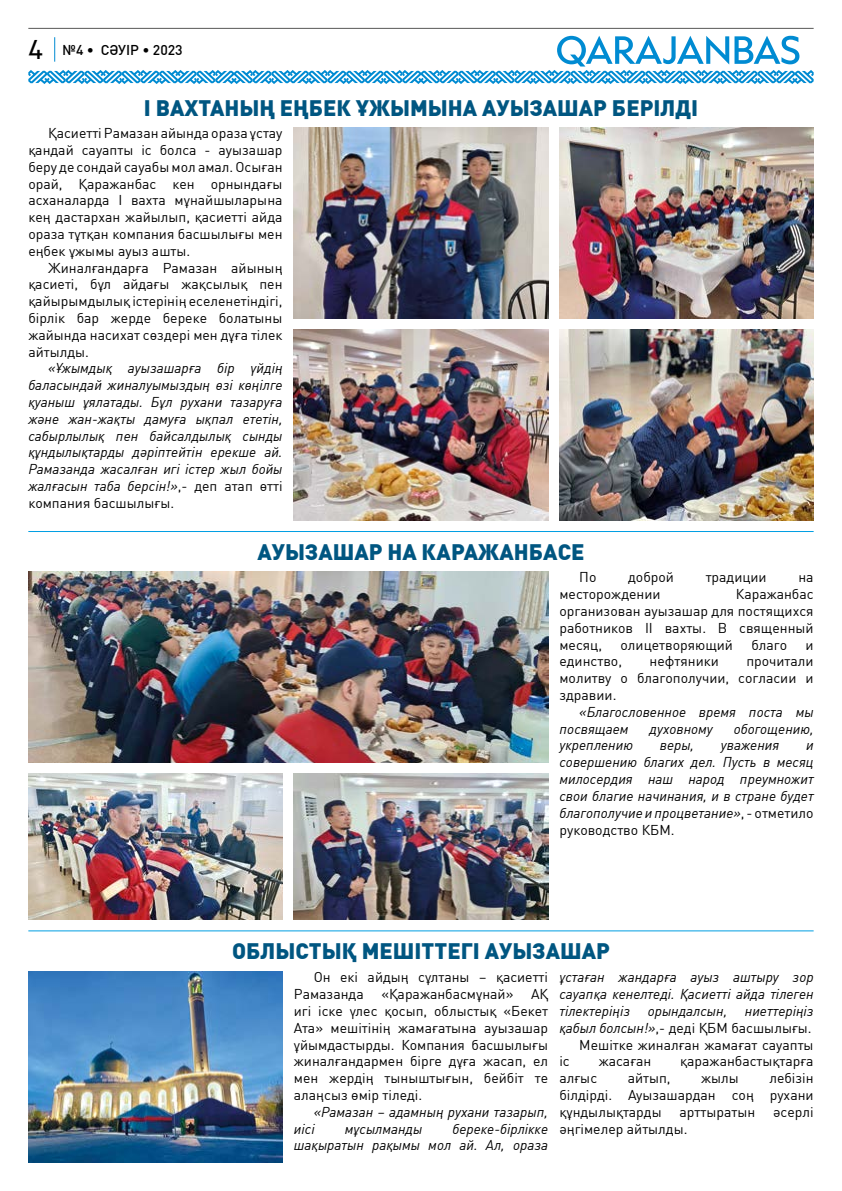
<style>
.page{position:relative;width:842px;height:1191px;background:#fff}
.page>*{position:absolute;margin:0;border:0;box-sizing:border-box;transform-origin:0 0}
.t1{font:900 22px "FF Din Pro";color:#005681}
.t2{font:14px/16.8px "FF Din Pro";color:#000;text-align:justify}
.t3{font:italic 14px/16.8px "FF Din Pro";color:#000;text-align:justify}
.t4{font:500 14px "FF Din Pro";color:#000}
.s1{font-family:"Capitana";font-weight:400;font-size:23px}
.s2{font-style:normal}
.s3{font-style:italic}
</style>
<div class="page">
<hr style="left:28px;top:28px;width:786px;height:1px;background:#575756">
<svg style="left:28px;top:36px;width:786px;height:48px"></svg>
<img style="left:294px;top:127px;width:254px;height:191px">
<img style="left:559px;top:127px;width:255px;height:191px">
<img style="left:294px;top:329px;width:254px;height:191px">
<img style="left:559px;top:329px;width:255px;height:191px">
<img style="left:28px;top:572px;width:520px;height:190px">
<img style="left:294px;top:773px;width:254px;height:146px">
<img style="left:28px;top:773px;width:255px;height:146px">
<hr style="left:28px;top:531px;width:786px;height:1px;background:#009fe3">
<hr style="left:28px;top:930px;width:786px;height:1px;background:#009fe3">
<img style="left:28px;top:971px;width:255px;height:191px">
<p class="t4" style="left:28px;top:38px;width:156px"><span class="s1">4</span> №4 • СӘУІР • 2023</p>
<h1 class="t1" style="left:144px;top:89px;width:556px">І ВАХТАНЫҢ ЕҢБЕК ҰЖЫМЫНА АУЫЗАШАР БЕРІЛДІ</h1>
<p class="t2" style="left:28px;top:123px;width:256px;text-indent:20px">Қасиетті Рамазан айында ораза ұстау қандай сауапты іс болса - ауызашар беру де сондай сауабы мол амал. Осыған орай, Қаражанбас кен орнындағы асханаларда І вахта мұнайшыларына кең дастархан жайылып, қасиетті айда ораза тұтқан компания басшылығы мен еңбек ұжымы ауыз ашты.</p>
<p class="t2" style="left:28px;top:258px;width:256px;text-indent:20px">Жиналғандарға Рамазан айының қасиеті, бұл айдағы жақсылық пен қайырымдылық істерінің еселенетіндігі, бірлік бар жерде береке болатыны жайында насихат сөздері мен дұға тілек айтылды.</p>
<p class="t3" style="left:28px;top:358px;width:256px;text-indent:20px">«Ұжымдық ауызашарға бір үйдің баласындай жиналуымыздың өзі көңілге қуаныш ұялатады. Бұл рухани тазаруға және жан-жақты дамуға ықпал ететін, сабырлылық пен байсалдылық сынды құндылықтарды дәріптейтін ерекше ай.<br>Рамазанда жасалған игі істер жыл бойы жалғасын таба берсін!»<span class="s2">,- деп атап өтті компания басшылығы.</span></p>
<h1 class="t1" style="left:257px;top:533px;width:328px">АУЫЗАШАР НА КАРАЖАНБАСЕ</h1>
<p class="t2" style="left:579px;top:567px;width:19px">По</p>
<p class="t2" style="left:628px;top:567px;width:47px">доброй</p>
<p class="t2" style="left:706px;top:567px;width:63px">традиции</p>
<p class="t2" style="left:798px;top:567px;width:17px">на</p>
<p class="t2" style="left:559px;top:584px;width:103px">месторождении</p>
<p class="t2" style="left:559px;top:584px;width:256px;text-indent:176px">Каражанбас организован ауызашар для постящихся работников ІІ вахты. В священный месяц,</p>
<p class="t2" style="left:620px;top:635px;width:114px">олицетворяющий</p>
<p class="t2" style="left:751px;top:635px;width:37px">благо</p>
<p class="t2" style="left:805px;top:635px;width:10px">и</p>
<p class="t2" style="left:559px;top:651px;width:64px">единство,</p>
<p class="t2" style="left:650px;top:651px;width:71px">нефтяники</p>
<p class="t2" style="left:559px;top:651px;width:256px;text-indent:187px">прочитали молитву о благополучии, согласии и здравии.</p>
<p class="t3" style="left:559px;top:702px;width:256px;text-indent:20px">«Благословенное время поста мы посвящаем</p>
<p class="t3" style="left:650px;top:719px;width:65px">духовному</p>
<p class="t3" style="left:734px;top:719px;width:81px">обогощению,</p>
<p class="t3" style="left:559px;top:735px;width:75px">укреплению</p>
<p class="t3" style="left:660px;top:735px;width:36px">веры,</p>
<p class="t3" style="left:721px;top:735px;width:60px">уважения</p>
<p class="t3" style="left:559px;top:735px;width:256px;text-indent:247px">и совершению благих дел. Пусть в месяц милосердия наш народ преумножит свои благие начинания, и в стране будет благополучие и процветание»<span class="s2">, - отметило руководство КБМ.</span></p>
<h1 class="t1" style="left:232px;top:932px;width:379px">ОБЛЫСТЫҚ МЕШІТТЕГІ АУЫЗАШАР</h1>
<p class="t2" style="left:294px;top:967px;width:256px;text-indent:20px">Он екі айдың сұлтаны – қасиетті<br>Рамазанда</p>
<p class="t2" style="left:381px;top:984px;width:134px">«Қаражанбасмұнай»</p>
<p class="t2" style="left:294px;top:984px;width:256px;text-indent:237px">АҚ игі іске үлес қосып, облыстық «Бекет Ата» мешітінің жамағатына ауызашар ұйымдастырды. Компания басшылығы жиналғандармен бірге дұға жасап, ел мен жердің тыныштығын, бейбіт те алаңсыз өмір тіледі.</p>
<p class="t3" style="left:294px;top:1102px;width:256px;text-indent:20px">«Рамазан – адамның рухани тазарып, иісі</p>
<p class="t3" style="left:294px;top:1118px;width:256px;text-align:right">береке-бірлікке<br>шақыратын рақымы мол ай. Ал, ораза</p>
<p class="t3" style="left:345px;top:1118px;width:79px">мұсылманды</p>
<p class="t3" style="left:559px;top:967px;width:256px">ұстаған жандарға ауыз аштыру зор сауапқа кенелтеді. Қасиетті айда тілеген тілектеріңіз</p>
<p class="t3" style="left:648px;top:1001px;width:81px">орындалсын,</p>
<p class="t3" style="left:745px;top:1001px;width:70px">ниеттеріңіз</p>
<p class="t2" style="left:559px;top:1018px;width:254px"><span class="s3">қабыл болсын!»</span>,- деді ҚБМ басшылығы.</p>
<p class="t2" style="left:579px;top:1034px;width:236px">Мешітке жиналған жамағат сауапты</p>
<p class="t2" style="left:559px;top:1051px;width:12px">іс</p>
<p class="t2" style="left:599px;top:1051px;width:54px">жасаған</p>
<p class="t2" style="left:680px;top:1051px;width:135px">қаражанбастықтарға</p>
<p class="t2" style="left:559px;top:1068px;width:39px">алғыс</p>
<p class="t2" style="left:628px;top:1068px;width:44px">айтып,</p>
<p class="t2" style="left:701px;top:1068px;width:39px">жылы</p>
<p class="t2" style="left:559px;top:1068px;width:256px;text-indent:210px">лебізін білдірді. Ауызашардан соң рухани құндылықтарды</p>
<p class="t2" style="left:680px;top:1102px;width:77px">арттыратын</p>
<p class="t2" style="left:773px;top:1102px;width:42px">әсерлі</p>
<p class="t2" style="left:559px;top:1118px;width:130px">әңгімелер айтылды.</p>
</div>
